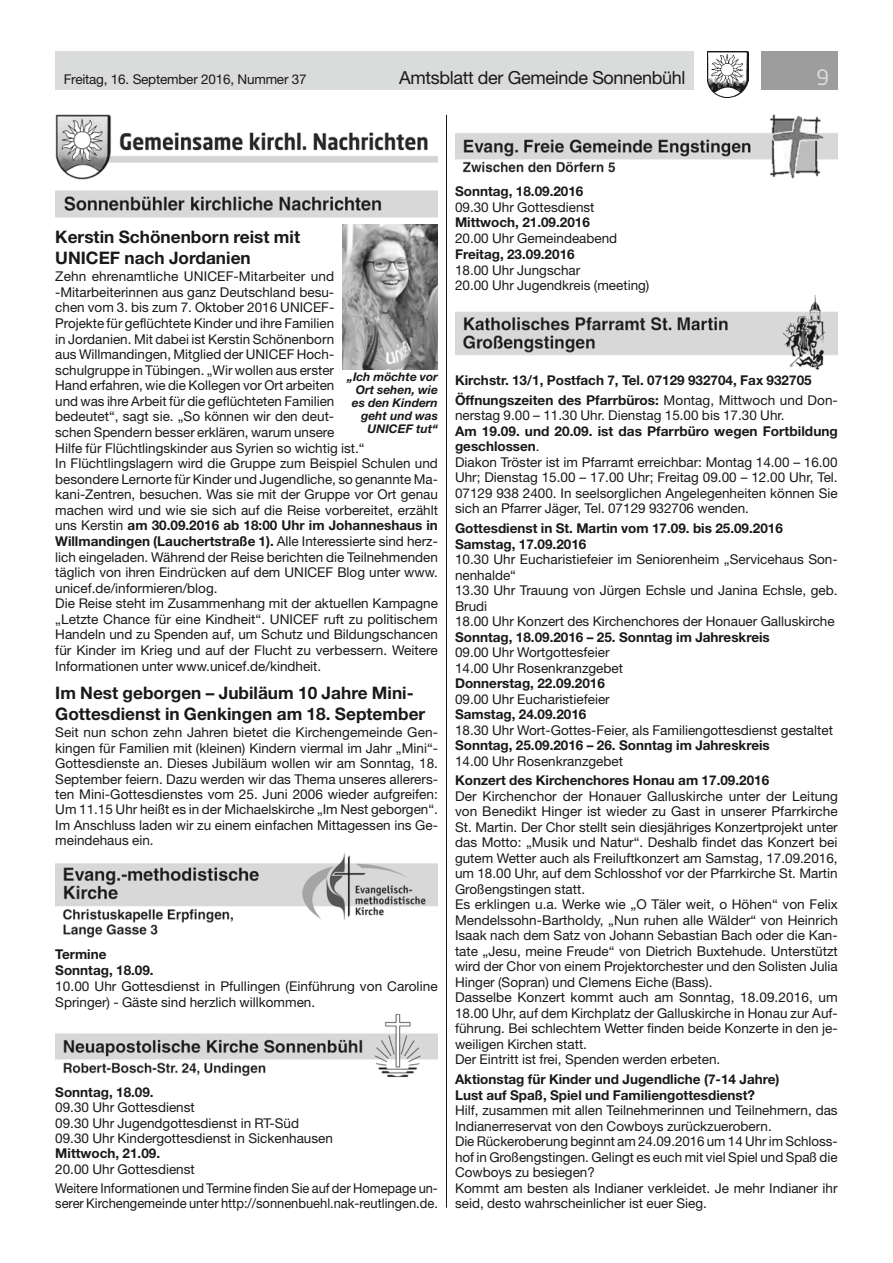
<style>
.page{position:relative;width:893px;height:1263px;background:#fff}
.page>*{position:absolute;margin:0;border:0;box-sizing:border-box;transform-origin:0 0}
.t1{font:21px "Neo Sans Std";color:#dadbdb}
.t2{font:18px "Helvetica Neue LT Std";letter-spacing:-.02em;color:#1a1918}
.t3{font:700 17.25px/20.2px "Helvetica Neue LT Std";color:#1a1918}
.t4{font:13.5px/15.5px "Helvetica Neue LT Std";color:#1a1918}
.t5{font:700 13.5px/15.5px "Helvetica Neue LT Std";color:#1a1918}
.t6{font:13.5px "Helvetica Neue LT Std";color:#1a1918;scale:.96 1}
.t7{font:italic 700 12px/13px "Helvetica Neue LT Std";color:#1a1918;text-align:right}
.s1{font-weight:700}
.s2{font-weight:400}
</style>
<div class="page">
<div style="left:55px;top:51px;width:639px;height:38px;background:#dadbdb"></div>
<div style="left:761px;top:51px;width:77px;height:38px;background:#9d9d9d"></div>
<img style="left:707px;top:51px;width:41px;height:47px">
<img style="left:55px;top:115px;width:383px;height:64px">
<img style="left:55px;top:190px;width:383px;height:37px">
<img style="left:55px;top:853px;width:383px;height:85px">
<img style="left:55px;top:1013px;width:383px;height:65px">
<img style="left:455px;top:114px;width:383px;height:65px">
<img style="left:455px;top:296px;width:383px;height:73px">
<hr style="left:446px;top:115px;width:1px;height:1093px;background:#1a1918">
<img style="left:343px;top:225px;width:95px;height:144px">
<p class="t4" style="left:64px;top:71px;width:244px">Freitag, 16. September 2016, Nummer 37</p>
<h2 class="t2" style="left:399px;top:67px;width:288px">Amtsblatt der Gemeinde Sonnenbühl</h2>
<h1 class="t1" style="left:816px;top:64px;width:14px">9</h1>
<p class="t3" style="left:55px;top:227px;width:246px">Kerstin Schönenborn reist mit<br>UNICEF nach Jordanien</p>
<p class="t4" style="left:55px;top:269px;width:384px">Zehn ehrenamtliche UNICEF-Mitarbeiter und -Mitarbeiterinnen aus ganz Deutschland besu-<br>chen vom 3. bis zum 7. Oktober 2016 UNICEF-<br>Projekte für geflüchtete Kinder und ihre Familien<br>in Jordanien. Mit dabei ist Kerstin Schönenborn<br>aus Willmandingen, Mitglied der UNICEF Hoch-<br>schulgruppe in Tübingen. „Wir wollen aus erster<br>Hand erfahren, wie die Kollegen vor Ort arbeiten<br>und was ihre Arbeit für die geflüchteten Familien<br>bedeutet“, sagt sie. „So können wir den deut-<br>schen Spendern besser erklären, warum unsere<br>Hilfe für Flüchtlingskinder aus Syrien so wichtig ist.“<br>In Flüchtlingslagern wird die Gruppe zum Beispiel Schulen und besondere Lernorte für Kinder und Jugendliche, so genannte Ma&shy;kani-Zentren, besuchen. Was sie mit der Gruppe vor Ort genau machen wird und wie sie sich auf die Reise vorbereitet, erzählt uns Kerstin <span class="s1">am 30.09.2016 ab 18:00 Uhr im Johanneshaus in Willmandingen (Lauchertstraße 1).</span> Alle Interessierte sind herz&shy;lich eingeladen. Während der Reise berichten die Teilnehmenden täglich von ihren Eindrücken auf dem UNICEF Blog unter www. unicef.de/informieren/blog.<br>Die Reise steht im Zusammenhang mit der aktuellen Kampagne „Letzte Chance für eine Kindheit“. UNICEF ruft zu politischem Handeln und zu Spenden auf, um Schutz und Bildungschancen für Kinder im Krieg und auf der Flucht zu verbessern. Weitere Informationen unter www.unicef.de/kindheit.</p>
<p class="t3" style="left:55px;top:683px;width:372px">Im Nest geborgen – Jubiläum 10 Jahre Mini-<br>Gottesdienst in Genkingen am 18. September</p>
<p class="t4" style="left:55px;top:724px;width:384px;text-align:justify">Seit nun schon zehn Jahren bietet die Kirchengemeinde Gen&shy;kingen für Familien mit (kleinen) Kindern viermal im Jahr „Mini“- Gottesdienste an. Dieses Jubiläum wollen wir am Sonntag, 18.<br>September feiern. Dazu werden wir das Thema unseres allerers&shy;ten Mini-Gottesdienstes vom 25. Juni 2006 wieder aufgreifen:<br>Um 11.15 Uhr heißt es in der Michaelskirche „Im Nest geborgen“.<br>Im Anschluss laden wir zu einem einfachen Mittagessen ins Ge&shy;meindehaus ein.</p>
<p class="t7" style="left:347px;top:370px;width:92px">„Ich möchte vor<br>Ort sehen, wie es den Kindern geht und was<br>UNICEF tut“</p>
<p class="t5" style="left:55px;top:946px;width:100px">Termine<br>Sonntag, 18.09.</p>
<p class="t4" style="left:55px;top:978px;width:384px">10.00 Uhr Gottesdienst in Pfullingen (Einführung von Caroline<br>Springer) - Gäste sind herzlich willkommen.</p>
<p class="t5" style="left:55px;top:1084px;width:100px">Sonntag, 18.09.</p>
<p class="t4" style="left:55px;top:1100px;width:279px">09.30 Uhr Gottesdienst<br>09.30 Uhr Jugendgottesdienst in RT-Süd<br>09.30 Uhr Kindergottesdienst in Sickenhausen</p>
<p class="t5" style="left:55px;top:1145px;width:106px">Mittwoch, 21.09.</p>
<p class="t4" style="left:55px;top:1159px;width:384px;line-height:19.5px">20.00 Uhr Gottesdienst<br>Weitere Informationen und Termine finden Sie auf der Homepage un-</p>
<p class="t6" style="left:55px;top:1195px;width:400px">serer Kirchengemeinde unter http://sonnenbuehl.nak-reutlingen.de.</p>
<p class="t5" style="left:455px;top:183px;width:130px">Sonntag, 18.09.2016</p>
<p class="t4" style="left:455px;top:199px;width:141px">09.30 Uhr Gottesdienst</p>
<p class="t5" style="left:455px;top:215px;width:136px">Mittwoch, 21.09.2016</p>
<p class="t4" style="left:455px;top:230px;width:164px">20.00 Uhr Gemeindeabend</p>
<p class="t5" style="left:455px;top:246px;width:121px">Freitag, 23.09.2016</p>
<p class="t4" style="left:455px;top:262px;width:196px">18.00 Uhr Jungschar<br>20.00 Uhr Jugendkreis (meeting)</p>
<p class="t5" style="left:455px;top:370px;width:384px;line-height:19.8px">Kirchstr. 13/1, Postfach 7, Tel. 07129 932704, Fax 932705<br>Öffnungszeiten des Pfarrbüros: <span class="s2">Montag, Mittwoch und Don-</span></p>
<p class="t4" style="left:455px;top:408px;width:331px">nerstag 9.00 – 11.30 Uhr. Dienstag 15.00 bis 17.30 Uhr.</p>
<p class="t4" style="left:455px;top:423px;width:384px"><span class="s1">Am 19.09. und 20.09. ist das Pfarrbüro wegen Fortbildung geschlossen</span>.<br>Diakon Tröster ist im Pfarramt erreichbar: Montag 14.00 – 16.00<br>Uhr; Dienstag 15.00 – 17.00 Uhr; Freitag 09.00 – 12.00 Uhr, Tel.<br>07129 938 2400. In seelsorglichen Angelegenheiten können Sie sich an Pfarrer Jäger, Tel. 07129 932706 wenden.</p>
<p class="t5" style="left:455px;top:520px;width:329px">Gottesdienst in St. Martin vom 17.09. bis 25.09.2016<br>Samstag, 17.09.2016</p>
<p class="t4" style="left:455px;top:551px;width:384px">10.30 Uhr Eucharistiefeier im Seniorenheim „Servicehaus Son&shy;nenhalde“<br>13.30 Uhr Trauung von Jürgen Echsle und Janina Echsle, geb.<br>Brudi<br>18.00 Uhr Konzert des Kirchenchores der Honauer Galluskirche</p>
<p class="t5" style="left:455px;top:629px;width:316px">Sonntag, 18.09.2016 – 25. Sonntag im Jahreskreis</p>
<p class="t4" style="left:455px;top:644px;width:170px">09.00 Uhr Wortgottesfeier<br>14.00 Uhr Rosenkranzgebet</p>
<p class="t5" style="left:455px;top:675px;width:151px">Donnerstag, 22.09.2016</p>
<p class="t4" style="left:455px;top:691px;width:156px">09.00 Uhr Eucharistiefeier</p>
<p class="t5" style="left:455px;top:706px;width:133px">Samstag, 24.09.2016</p>
<p class="t4" style="left:455px;top:722px;width:379px">18.30 Uhr Wort-Gottes-Feier, als Familiengottesdienst gestaltet</p>
<p class="t5" style="left:455px;top:737px;width:316px">Sonntag, 25.09.2016 – 26. Sonntag im Jahreskreis</p>
<p class="t4" style="left:455px;top:753px;width:170px">14.00 Uhr Rosenkranzgebet</p>
<p class="t5" style="left:455px;top:772px;width:316px">Konzert des Kirchenchores Honau am 17.09.2016</p>
<p class="t4" style="left:455px;top:788px;width:384px">Der Kirchenchor der Honauer Galluskirche unter der Leitung von Benedikt Hinger ist wieder zu Gast in unserer Pfarrkirche St. Martin. Der Chor stellt sein diesjähriges Konzertprojekt unter das Motto: „Musik und Natur“. Deshalb findet das Konzert bei gutem Wetter auch als Freiluftkonzert am Samstag, 17.09.2016, um 18.00 Uhr, auf dem Schlosshof vor der Pfarrkirche St. Martin Großengstingen statt.<br>Es erklingen u.a. Werke wie „O Täler weit, o Höhen“ von Felix Mendelssohn-Bartholdy, „Nun ruhen alle Wälder“ von Heinrich Isaak nach dem Satz von Johann Sebastian Bach oder die Kan&shy;tate „Jesu, meine Freude“ von Dietrich Buxtehude. Unterstützt wird der Chor von einem Projektorchester und den Solisten Julia Hinger (Sopran) und Clemens Eiche (Bass).<br>Dasselbe Konzert kommt auch am Sonntag, 18.09.2016, um 18.00 Uhr, auf dem Kirchplatz der Galluskirche in Honau zur Auf&shy;führung. Bei schlechtem Wetter finden beide Konzerte in den je&shy;weiligen Kirchen statt.<br>Der Eintritt ist frei, Spenden werden erbeten.</p>
<p class="t5" style="left:455px;top:1071px;width:326px">Aktionstag für Kinder und Jugendliche (7-14 Jahre)<br>Lust auf Spaß, Spiel und Familiengottesdienst?</p>
<p class="t4" style="left:455px;top:1102px;width:384px">Hilf, zusammen mit allen Teilnehmerinnen und Teilnehmern, das Indianerreservat von den Cowboys zurückzuerobern.<br>Die Rückeroberung beginnt am 24.09.2016 um 14 Uhr im Schloss&shy;hof in Großengstingen. Gelingt es euch mit viel Spiel und Spaß die Cowboys zu besiegen?<br>Kommt am besten als Indianer verkleidet. Je mehr Indianer ihr seid, desto wahrscheinlicher ist euer Sieg.</p>
</div>
